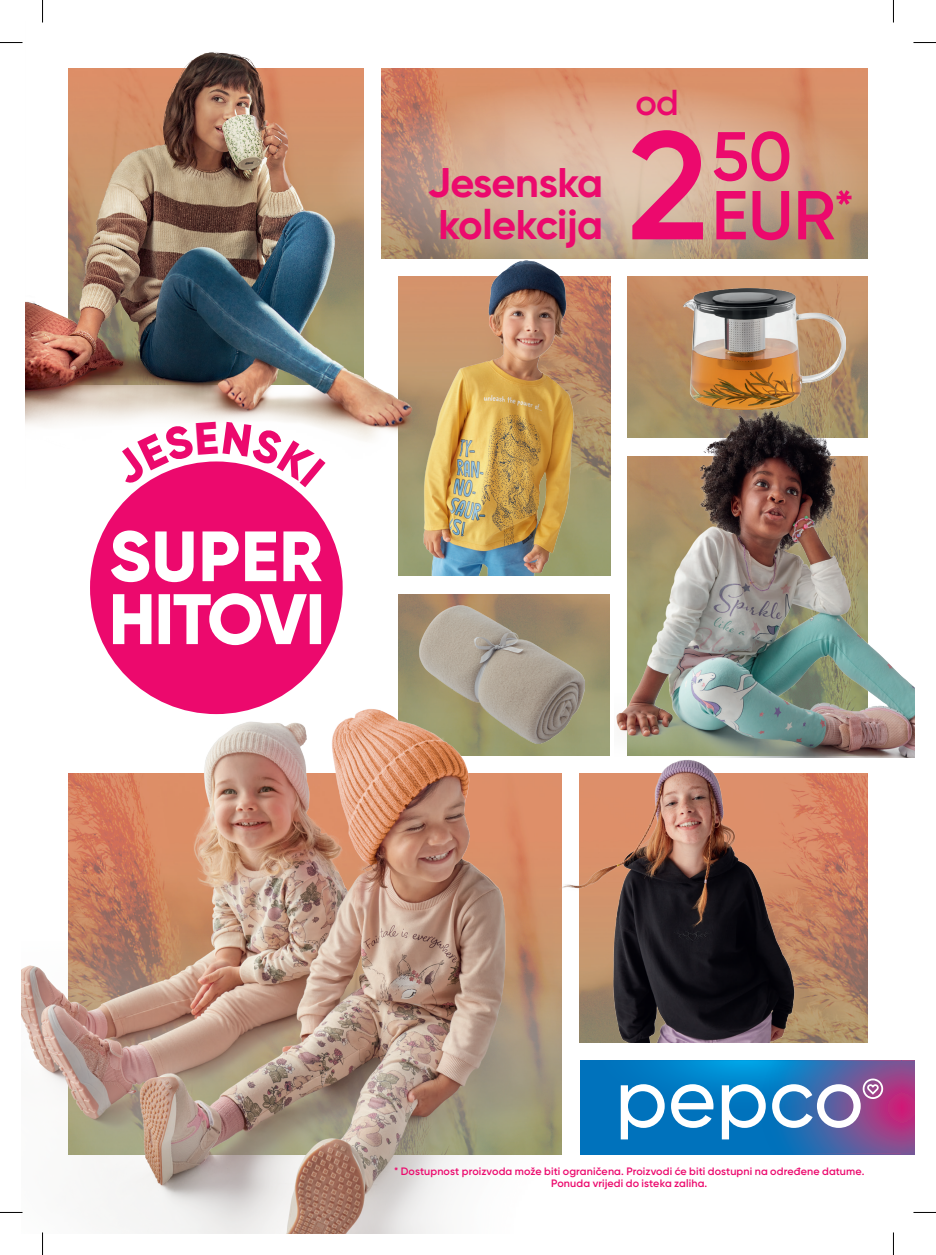
<style>
.page{position:relative;width:936px;height:1255px;background:#fff}
.page>*{position:absolute;margin:0;border:0;box-sizing:border-box;transform-origin:0 0}
.t1{font:600 69px/58.8px "Gilroy";color:#ec096d}
.t2{font:700 41.4px/42px "Gilroy";letter-spacing:-.015em;color:#ec096d}
.t3{font:600 36px "Gilroy";color:#ec096d}
.t4{font:600 10.8px/12.3px "Gilroy";letter-spacing:.01em;color:#ec096d;text-align:center}
.s1{font-size:153px}
</style>
<div class="page">
<img style="left:507px;top:68px;width:360px;height:190px">
<img style="left:398px;top:594px;width:211px;height:154px">
<img style="left:818px;top:773px;width:49px;height:269px">
<img style="left:653px;top:276px;width:214px;height:70px">
<img style="left:21px;top:694px;width:540px;height:539px">
<img style="left:26px;top:21px;width:481px;height:467px">
<img style="left:616px;top:346px;width:298px;height:411px">
<img style="left:683px;top:288px;width:162px;height:121px">
<img style="left:420px;top:605px;width:164px;height:139px">
<img style="left:369px;top:239px;width:284px;height:337px">
<img style="left:549px;top:748px;width:269px;height:294px">
<div style="left:90px;top:461px;width:252px;height:253px;background:#ec096d;border-radius:50%"></div>
<svg style="left:113px;top:593px;width:208px;height:52px"></svg>
<svg style="left:111px;top:530px;width:211px;height:52px"></svg>
<svg style="left:580px;top:1060px;width:334px;height:94px;background:#4980bd"></svg>
<svg style="left:327px;top:81px;width:548px;height:195px;background:#ceaa91"></svg>
<svg style="left:836px;top:190px;width:15px;height:15px"></svg>
<hr style="left:0;top:1211px;width:22px;height:2px;background:#fff">
<svg style="left:0;top:42px;width:22px;height:1px"></svg>
<svg style="left:913px;top:42px;width:22px;height:1px"></svg>
<svg style="left:0;top:1212px;width:22px;height:1px"></svg>
<svg style="left:913px;top:1212px;width:22px;height:1px"></svg>
<svg style="left:42px;top:0;width:1px;height:23px"></svg>
<svg style="left:42px;top:1232px;width:1px;height:22px"></svg>
<svg style="left:893px;top:0;width:1px;height:23px"></svg>
<svg style="left:893px;top:1232px;width:1px;height:22px"></svg>
<svg style="left:110px;top:421px;width:215px;height:66px"></svg>
<h2 class="t2" style="left:427px;top:162px;width:177px">Jesenska kolekcija</h2>
<h3 class="t3" style="left:635px;top:80px;width:45px">od</h3>
<h1 class="t1" style="left:711px;top:126px;width:126px;text-indent:-84px"><span class="s1">2</span>50<br>EUR</h1>
<p class="t4" style="left:394px;top:1164px;width:472px">* Dostupnost proizvoda može biti ograničena. Proizvodi će biti dostupni na određene datume.<br>Ponuda vrijedi do isteka zaliha.</p>
</div>
